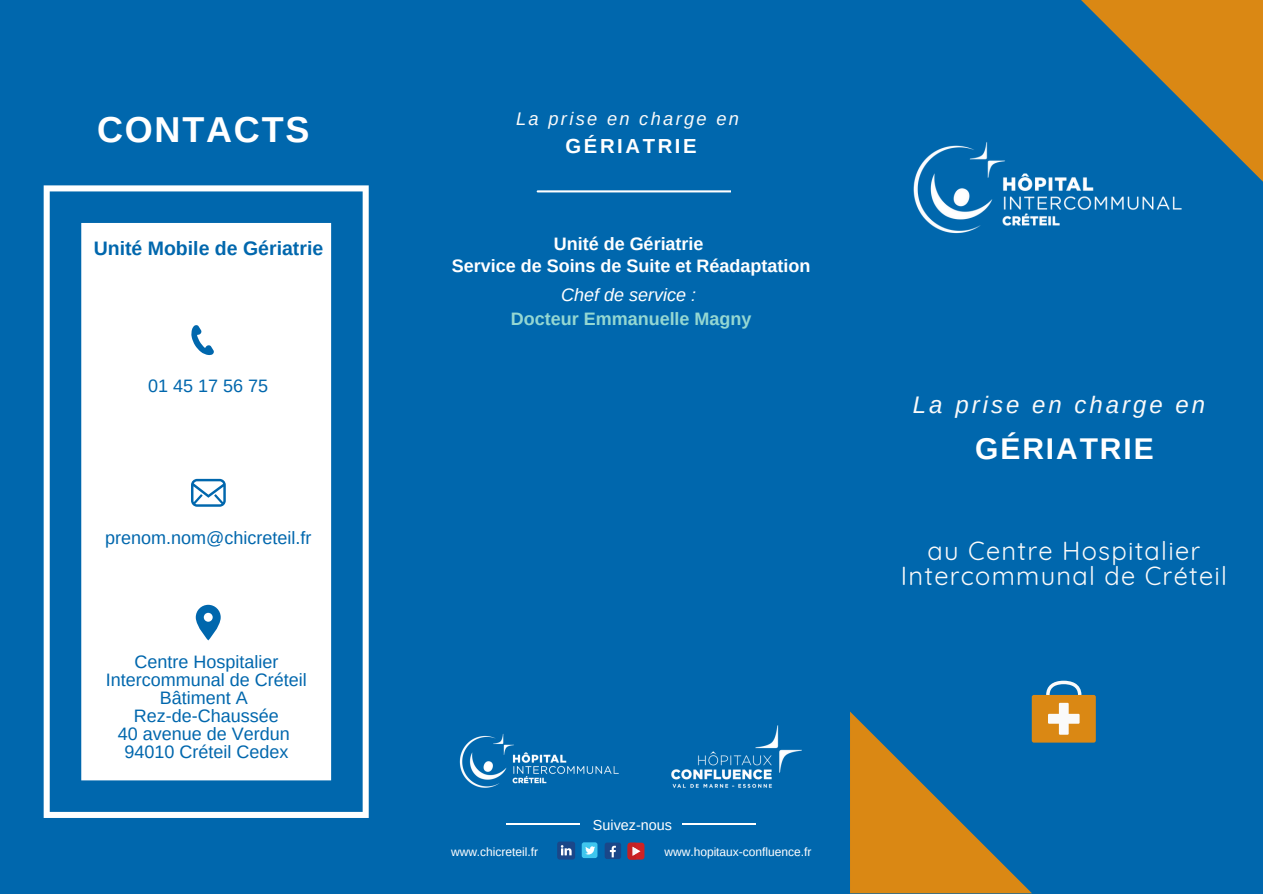
<style>
.page{position:relative;width:1263px;height:894px;background:#fff}
.page>*{position:absolute;margin:0;border:0;box-sizing:border-box;transform-origin:0 0}
.t1{font:700 36px "Arimo";letter-spacing:.05em;color:#fff}
.t2{font:700 30px "Arimo";letter-spacing:.065em;color:#fff}
.t3{font:25.5px/25.8px "Quicksand";letter-spacing:.05em;color:#fafafa;text-align:center}
.t4{font:italic 24px "Arimo";letter-spacing:.125em;color:#fafafa}
.t5{font:700 20.25px "Arimo";letter-spacing:.125em;color:#fff}
.t6{font:700 19.5px "Arimo";color:#0067ad}
.t7{font:italic 18.3px "Arimo";letter-spacing:.125em;color:#fafafa}
.t8{font:18px/18px "Arimo";color:#0067ad;text-align:center}
.t9{font:700 18px "Arimo";color:#fff}
.t10{font:700 18px "Arimo";color:#94d7d2}
.t11{font:italic 18px "Arimo";color:#fff}
.t12{font:14.4px "Arimo";color:#fff}
.t13{font:12px "Arimo";color:#fff}
</style>
<div class="page">
<div style="left:0;top:0;width:1263px;height:893px;background:#0067ad"></div>
<svg style="left:850px;top:711px;width:182px;height:182px"></svg>
<svg style="left:1081px;top:0;width:182px;height:182px"></svg>
<img style="left:913px;top:135px;width:291px;height:99px">
<div style="left:1032px;top:694px;width:64px;height:48px;background:#da8814;border-radius:2px"></div>
<div style="left:1048px;top:713px;width:31px;height:10px;background:#fafafa"></div>
<div style="left:1059px;top:702px;width:10px;height:32px;background:#fafafa"></div>
<svg style="left:1046px;top:680px;width:35px;height:14px"></svg>
<img style="left:459px;top:734px;width:160px;height:54px">
<img style="left:671px;top:725px;width:131px;height:63px">
<svg style="left:44px;top:185px;width:325px;height:632px;fill:#fff"></svg>
<svg style="left:191px;top:324px;width:23px;height:31px"></svg>
<svg style="left:191px;top:478px;width:35px;height:28px"></svg>
<svg style="left:196px;top:604px;width:25px;height:36px"></svg>
<svg style="left:537px;top:190px;width:194px;height:3px"></svg>
<svg style="left:557px;top:841px;width:18px;height:18px"></svg>
<div style="left:582px;top:842px;width:15px;height:15px;background:#3fc6ee;border-radius:2px"></div>
<svg style="left:585px;top:846px;width:10px;height:8px"></svg>
<div style="left:605px;top:842px;width:16px;height:16px;background:#1a4789;border-radius:3px"></div>
<svg style="left:610px;top:845px;width:6px;height:12px"></svg>
<div style="left:628px;top:842px;width:16px;height:17px;background:#cf2224;border-radius:3px"></div>
<svg style="left:628px;top:842px;width:12px;height:17px"></svg>
<hr style="left:507px;top:823px;width:73px;height:2px;background:#fff">
<hr style="left:683px;top:823px;width:73px;height:2px;background:#fff">
<p class="t1" style="left:97px;top:110px;width:214px">CONTACTS</p>
<p class="t7" style="left:516px;top:109px;width:224px">La prise en charge en</p>
<p class="t5" style="left:566px;top:134px;width:132px">GÉRIATRIE</p>
<p class="t6" style="left:94px;top:237px;width:231px">Unité Mobile de Gériatrie</p>
<p class="t8" style="left:148px;top:376px;width:121px">01 45 17 56 75</p>
<p class="t8" style="left:105px;top:529px;width:208px">prenom.nom@chicreteil.fr</p>
<p class="t8" style="left:106px;top:652px;width:202px">Centre Hospitalier<br>Intercommunal de Créteil</p>
<p class="t8" style="left:160px;top:688px;width:89px">Bâtiment A</p>
<p class="t8" style="left:134px;top:706px;width:147px">Rez-de-Chaussée</p>
<p class="t8" style="left:118px;top:724px;width:173px">40 avenue de Verdun</p>
<p class="t8" style="left:124px;top:742px;width:165px">94010 Créteil Cedex</p>
<p class="t9" style="left:554px;top:234px;width:151px">Unité de Gériatrie</p>
<p class="t9" style="left:452px;top:255px;width:360px">Service de Soins de Suite et Réadaptation</p>
<p class="t11" style="left:561px;top:284px;width:136px">Chef de service :</p>
<p class="t10" style="left:511px;top:308px;width:242px">Docteur Emmanuelle Magny</p>
<p class="t12" style="left:593px;top:817px;width:80px">Suivez-nous</p>
<p class="t13" style="left:451px;top:845px;width:89px">www.chicreteil.fr</p>
<p class="t13" style="left:664px;top:845px;width:148px">www.hopitaux-confluence.fr</p>
<p class="t4" style="left:913px;top:391px;width:294px">La prise en charge en</p>
<p class="t2" style="left:975px;top:432px;width:180px">GÉRIATRIE</p>
<p class="t3" style="left:901px;top:537px;width:328px">au Centre Hospitalier<br>Intercommunal de Créteil</p>
</div>
